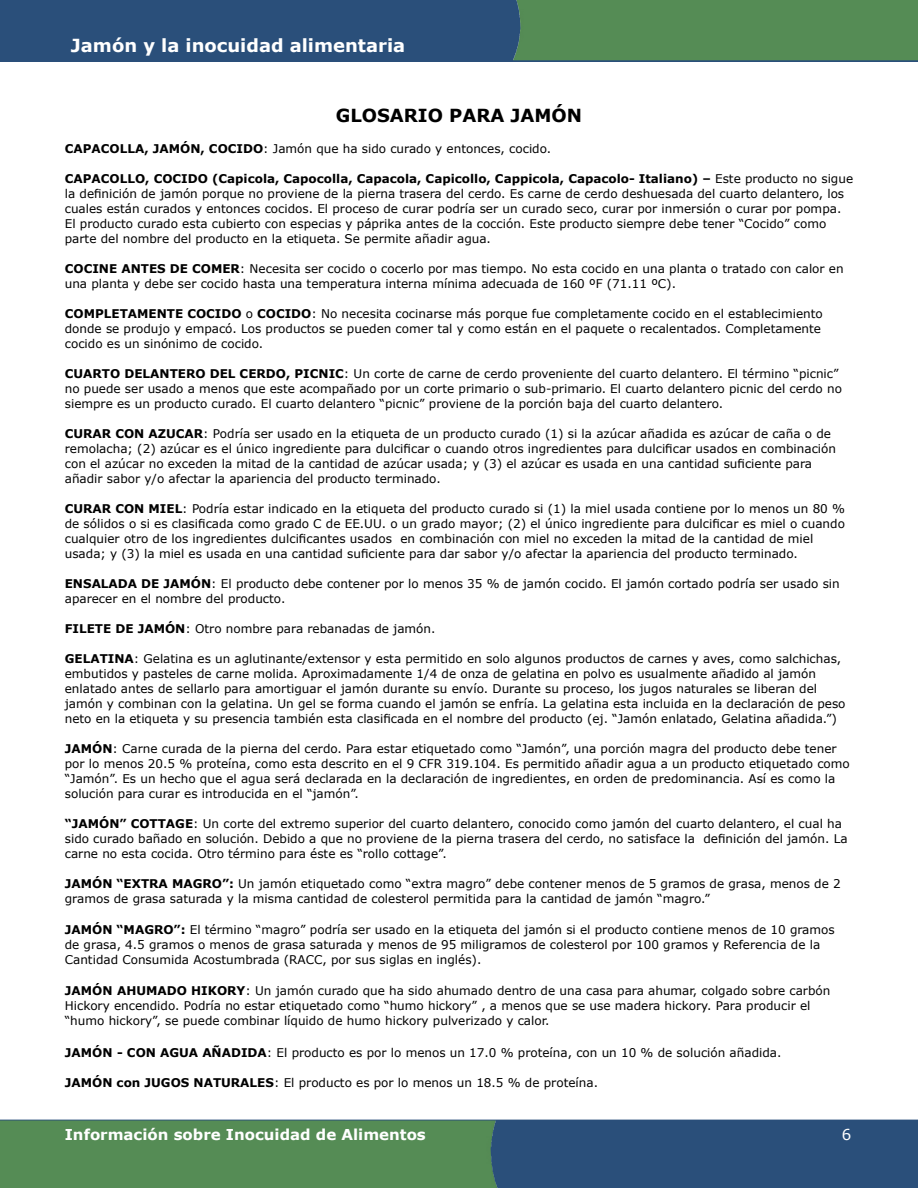
<style>
.page{position:relative;width:918px;height:1188px;background:#fff}
.page>*{position:absolute;margin:0;border:0;box-sizing:border-box;transform-origin:0 0}
.t1{font:700 18px "Verdana";color:#fff}
.t2{font:700 18px "Verdana";color:#000}
.t3{font:700 15px "Verdana";color:#fff}
.t4{font:15px "Verdana";color:#fff}
.t5{font:12px/15px "Verdana";color:#000}
.s1{font-weight:700}
</style>
<div class="page">
<div style="left:0;top:0;width:918px;height:62px;background:#2a4f7a"></div>
<div style="left:497px;top:1120px;width:421px;height:68px;background:#2a4f7a"></div>
<div style="left:0;top:1120px;width:497px;height:68px;background:#558c55"></div>
<div style="left:513px;top:0;width:405px;height:60px;background:#558c55"></div>
<p class="t1" style="left:71px;top:34px;width:336px">Jamón y la inocuidad alimentaria</p>
<p class="t2" style="left:336px;top:104px;width:248px">GLOSARIO PARA JAMÓN</p>
<p class="t5" style="left:65px;top:141px;width:488px"><span class="s1">CAPACOLLA, JAMÓN, COCIDO</span>: Jamón que ha sido curado y entonces, cocido.</p>
<p class="t5" style="left:65px;top:171px;width:790px"><span class="s1">CAPACOLLO, COCIDO (Capicola, Capocolla, Capacola, Capicollo, Cappicola, Capacolo- Italiano) –</span> Este producto no sigue la definición de jamón porque no proviene de la pierna trasera del cerdo. Es carne de cerdo deshuesada del cuarto delantero, los cuales están curados y entonces cocidos. El proceso de curar podría ser un curado seco, curar por inmersión o curar por pompa.<br>El producto curado esta cubierto con especias y páprika antes de la cocción. Este producto siempre debe tener “Cocido” como parte del nombre del producto en la etiqueta. Se permite añadir agua.</p>
<p class="t5" style="left:65px;top:261px;width:780px"><span class="s1">COCINE ANTES DE COMER</span>: Necesita ser cocido o cocerlo por mas tiempo. No esta cocido en una planta o tratado con calor en una planta y debe ser cocido hasta una temperatura interna mínima adecuada de 160 ºF (71.11 ºC).</p>
<p class="t5" style="left:65px;top:306px;width:760px"><span class="s1">COMPLETAMENTE COCIDO</span> o <span class="s1">COCIDO</span>: No necesita cocinarse más porque fue completamente cocido en el establecimiento donde se produjo y empacó. Los productos se pueden comer tal y como están en el paquete o recalentados. Completamente cocido es un sinónimo de cocido.</p>
<p class="t5" style="left:65px;top:366px;width:779px"><span class="s1">CUARTO DELANTERO DEL CERDO, PICNIC</span>: Un corte de carne de cerdo proveniente del cuarto delantero. El término “picnic” no puede ser usado a menos que este acompañado por un corte primario o sub-primario. El cuarto delantero picnic del cerdo no siempre es un producto curado. El cuarto delantero “picnic” proviene de la porción baja del cuarto delantero.</p>
<p class="t5" style="left:65px;top:426px;width:773px"><span class="s1">CURAR CON AZUCAR</span>: Podría ser usado en la etiqueta de un producto curado (1) si la azúcar añadida es azúcar de caña o de remolacha; (2) azúcar es el único ingrediente para dulcificar o cuando otros ingredientes para dulcificar usados en combinación con el azúcar no exceden la mitad de la cantidad de azúcar usada; y (3) el azúcar es usada en una cantidad suficiente para añadir sabor y/o afectar la apariencia del producto terminado.</p>
<p class="t5" style="left:65px;top:501px;width:782px"><span class="s1">CURAR CON MIEL</span>: Podría estar indicado en la etiqueta del producto curado si (1) la miel usada contiene por lo menos un 80 % de sólidos o si es clasificada como grado C de EE.UU. o un grado mayor; (2) el único ingrediente para dulcificar es miel o cuando cualquier otro de los ingredientes dulcificantes usados en combinación con miel no exceden la mitad de la cantidad de miel usada; y (3) la miel es usada en una cantidad suficiente para dar sabor y/o afectar la apariencia del producto terminado.</p>
<p class="t5" style="left:65px;top:576px;width:777px"><span class="s1">ENSALADA DE JAMÓN</span>: El producto debe contener por lo menos 35 % de jamón cocido. El jamón cortado podría ser usado sin aparecer en el nombre del producto.</p>
<p class="t5" style="left:65px;top:621px;width:372px"><span class="s1">FILETE DE JAMÓN</span>: Otro nombre para rebanadas de jamón.</p>
<p class="t5" style="left:65px;top:651px;width:782px"><span class="s1">GELATINA</span>: Gelatina es un aglutinante/extensor y esta permitido en solo algunos productos de carnes y aves, como salchichas, embutidos y pasteles de carne molida. Aproximadamente 1/4 de onza de gelatina en polvo es usualmente añadido al jamón enlatado antes de sellarlo para amortiguar el jamón durante su envío. Durante su proceso, los jugos naturales se liberan del jamón y combinan con la gelatina. Un gel se forma cuando el jamón se enfría. La gelatina esta incluida en la declaración de peso neto en la etiqueta y su presencia también esta clasificada en el nombre del producto (ej. “Jamón enlatado, Gelatina añadida.”)</p>
<p class="t5" style="left:65px;top:741px;width:787px"><span class="s1">JAMÓN</span>: Carne curada de la pierna del cerdo. Para estar etiquetado como “Jamón”, una porción magra del producto debe tener por lo menos 20.5 % proteína, como esta descrito en el 9 CFR 319.104. Es permitido añadir agua a un producto etiquetado como “Jamón”. Es un hecho que el agua será declarada en la declaración de ingredientes, en orden de predominancia. Así es como la solución para curar es introducida en el “jamón”.</p>
<p class="t5" style="left:65px;top:816px;width:784px"><span class="s1">“JAMÓN” COTTAGE</span>: Un corte del extremo superior del cuarto delantero, conocido como jamón del cuarto delantero, el cual ha sido curado bañado en solución. Debido a que no proviene de la pierna trasera del cerdo, no satisface la definición del jamón. La carne no esta cocida. Otro término para éste es “rollo cottage”.</p>
<p class="t5" style="left:65px;top:876px;width:777px"><span class="s1">JAMÓN “EXTRA MAGRO”:</span> Un jamón etiquetado como “extra magro” debe contener menos de 5 gramos de grasa, menos de 2 gramos de grasa saturada y la misma cantidad de colesterol permitida para la cantidad de jamón “magro.”</p>
<p class="t5" style="left:65px;top:922px;width:771px"><span class="s1">JAMÓN “MAGRO”:</span> El término “magro” podría ser usado en la etiqueta del jamón si el producto contiene menos de 10 gramos de grasa, 4.5 gramos o menos de grasa saturada y menos de 95 miligramos de colesterol por 100 gramos y Referencia de la<br>Cantidad Consumida Acostumbrada (RACC, por sus siglas en inglés).</p>
<p class="t5" style="left:65px;top:983px;width:767px"><span class="s1">JAMÓN AHUMADO HIKORY</span>: Un jamón curado que ha sido ahumado dentro de una casa para ahumar, colgado sobre carbón<br>Hickory encendido. Podría no estar etiquetado como “humo hickory” , a menos que se use madera hickory. Para producir el “humo hickory”, se puede combinar líquido de humo hickory pulverizado y calor.</p>
<p class="t5" style="left:65px;top:1044px;width:718px"><span class="s1">JAMÓN - CON AGUA AÑADIDA</span>: El producto es por lo menos un 17.0 % proteína, con un 10 % de solución añadida.</p>
<p class="t5" style="left:65px;top:1074px;width:535px"><span class="s1">JAMÓN con JUGOS NATURALES</span>: El producto es por lo menos un 18.5 % de proteína.</p>
<p class="t3" style="left:65px;top:1125px;width:363px">Información sobre Inocuidad de Alimentos</p>
<p class="t4" style="left:842px;top:1125px;width:11px">6</p>
</div>
